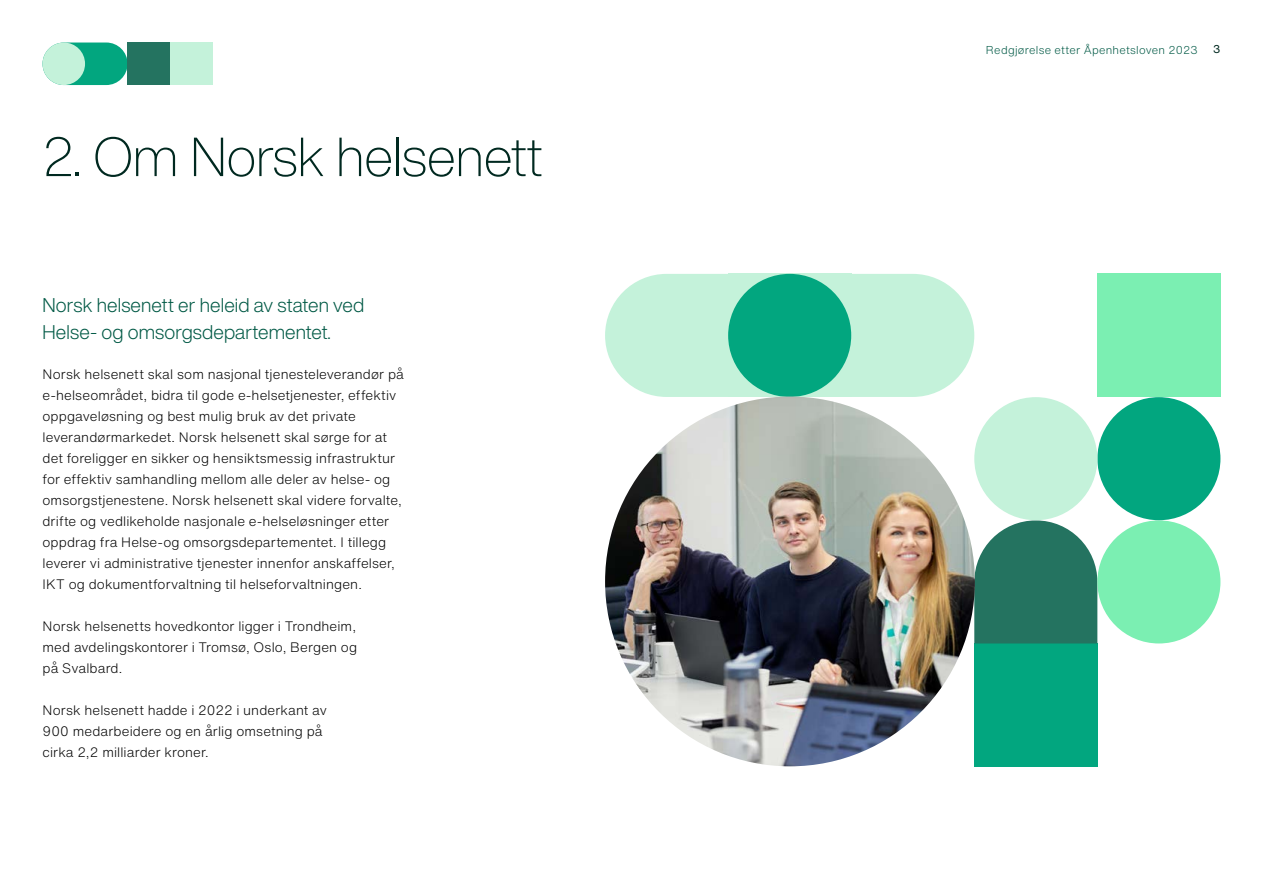
<style>
.page{position:relative;width:1263px;height:893px;background:#fff}
.page>*{position:absolute;margin:0;border:0;box-sizing:border-box;transform-origin:0 0}
.H2_-_Heading_2{font:200 54px "Helvetica Now Display";color:#002920}
.Ingress{font:300 19.5px/27px "Helvetica Now Display";letter-spacing:.005em;color:#015945}
.Brødtekst{font:300 13.5px/21px "Helvetica Now Text";letter-spacing:.01em;color:#000}
.t1{font:300 11.25px "Helvetica Now Text";letter-spacing:.02em;color:#015945}
.t2{font:11.25px "Helvetica Now Text";color:#002920}
</style>
<div class="page">
<div style="left:43px;top:43px;width:85px;height:42px;background:#02a67f;border-radius:21px"></div>
<div style="left:43px;top:43px;width:42px;height:42px;background:#c4f2da;border-radius:50%"></div>
<div style="left:128px;top:43px;width:42px;height:42px;background:#247360"></div>
<div style="left:170px;top:43px;width:43px;height:42px;background:#c4f2da"></div>
<div style="left:1097px;top:274px;width:123px;height:123px;background:#7befb2"></div>
<div style="left:728px;top:274px;width:123px;height:123px;background:#c4f2da"></div>
<div style="left:974px;top:643px;width:123px;height:123px;background:#02a67f"></div>
<svg style="left:851px;top:274px;width:123px;height:123px;background:#c9f3dd"></svg>
<svg style="left:605px;top:274px;width:123px;height:123px;background:#caf3de"></svg>
<svg style="left:974px;top:520px;width:123px;height:123px;background:#3c8271"></svg>
<div style="left:1097px;top:520px;width:123px;height:123px;background:#7befb2;border-radius:50%"></div>
<div style="left:1097px;top:397px;width:123px;height:123px;background:#02a67f;border-radius:50%"></div>
<div style="left:974px;top:397px;width:123px;height:123px;background:#c4f2da;border-radius:50%"></div>
<div style="left:728px;top:274px;width:123px;height:123px;background:#02a67f;border-radius:50%"></div>
<img style="left:605px;top:397px;width:370px;height:369px;border-radius:185px">
<h2 class="H2_-_Heading_2" style="left:44px;top:120px;width:500px">2. Om Norsk helsenett</h2>
<p class="Ingress" style="left:43px;top:291px;width:323px">Norsk helsenett er heleid av staten ved<br>Helse- og omsorgsdepartementet.</p>
<p class="Brødtekst" style="left:43px;top:363px;width:363px">Norsk helsenett skal som nasjonal tjenesteleverandør på e-helseområdet, bidra til gode e-helsetjenester, effektiv oppgaveløsning og best mulig bruk av det private leverandørmarkedet. Norsk helsenett skal sørge for at det foreligger en sikker og hensiktsmessig infrastruktur for effektiv samhandling mellom alle deler av helse- og omsorgstjenestene. Norsk helsenett skal videre forvalte, drifte og vedlikeholde nasjonale e-helseløsninger etter oppdrag fra Helse-og omsorgsdepartementet. I tillegg leverer vi administrative tjenester innenfor anskaffelser, IKT og dokumentforvaltning til helseforvaltningen.</p>
<p class="Brødtekst" style="left:43px;top:615px;width:316px;text-align:justify">Norsk helsenetts hovedkontor ligger i Trondheim, med avdelingskontorer i Tromsø, Oslo, Bergen og på Svalbard.</p>
<p class="Brødtekst" style="left:43px;top:699px;width:286px">Norsk helsenett hadde i 2022 i underkant av<br>900 medarbeidere og en årlig omsetning på cirka 2,2 milliarder kroner.</p>
<p class="t1" style="left:986px;top:42px;width:213px">Redgjørelse etter Åpenhetsloven 2023</p>
<p class="t2" style="left:1213px;top:42px;width:9px">3</p>
</div>
